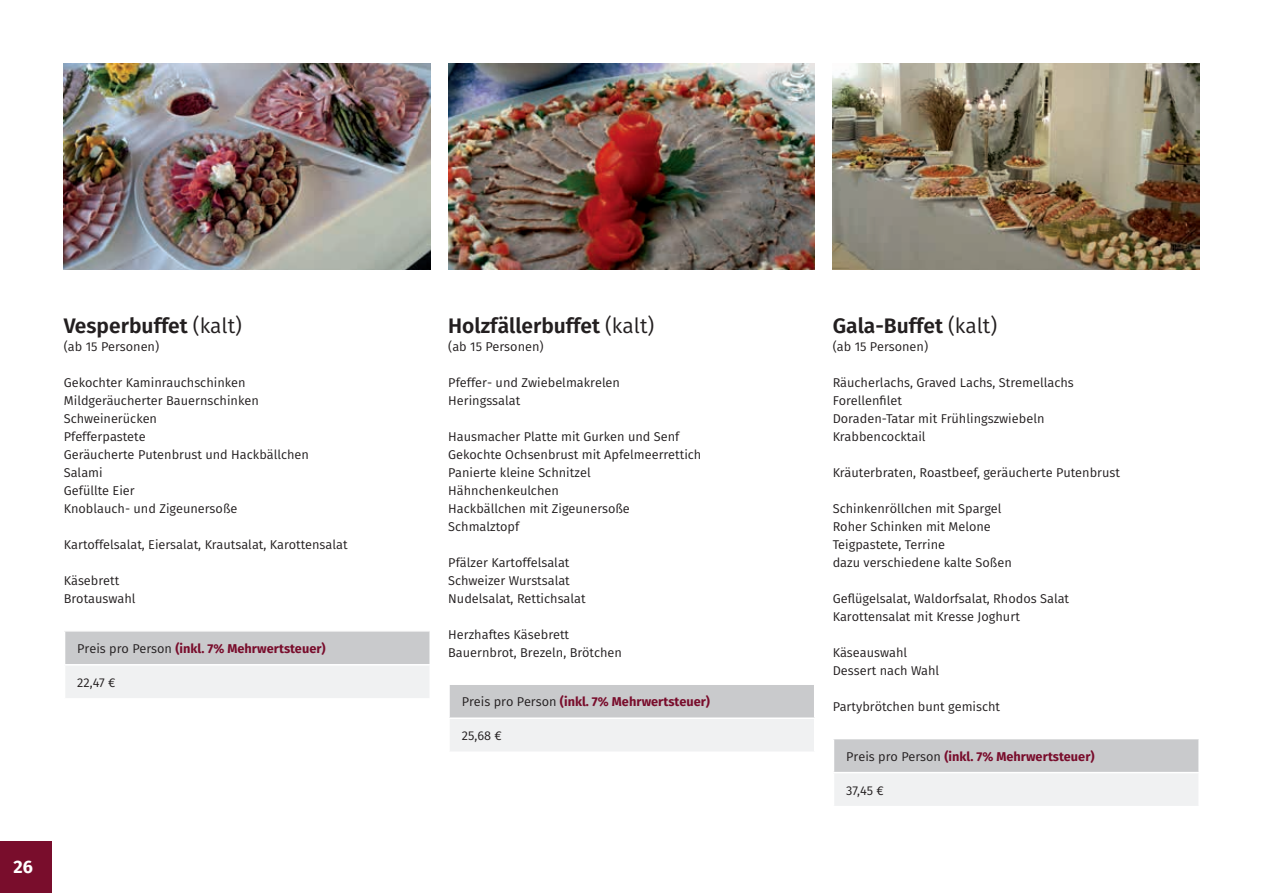
<style>
.page{position:relative;width:1263px;height:893px;background:#fff}
.page>*{position:absolute;margin:0;border:0;box-sizing:border-box;transform-origin:0 0}
.t1{font:600 21px "Fira Sans";color:#231f20}
.t2{font:700 18px "Fira Sans";color:#fff}
.t3{font:12.75px/18px "Fira Sans";color:#231f20}
.t4{font:700 12.75px "Fira Sans";color:#790d2c}
.s1{font-weight:400}
.s2{font-weight:400;color:#231f20}
</style>
<div class="page">
<img style="left:64px;top:63px;width:366px;height:206px">
<img style="left:448px;top:63px;width:367px;height:206px">
<img style="left:833px;top:63px;width:366px;height:206px">
<div style="left:0;top:842px;width:51px;height:51px;background:#790d2c"></div>
<div style="left:65px;top:631px;width:365px;height:34px;background:#c9cacc"></div>
<div style="left:65px;top:665px;width:365px;height:34px;background:#f0f1f2"></div>
<hr style="left:64px;top:630px;width:367px;height:2px;background:#fff">
<hr style="left:429px;top:632px;width:2px;height:32px;background:#fff">
<hr style="left:429px;top:666px;width:2px;height:32px;background:#fff">
<hr style="left:64px;top:664px;width:367px;height:2px;background:#fff">
<hr style="left:64px;top:698px;width:367px;height:2px;background:#fff">
<div style="left:449px;top:684px;width:366px;height:34px;background:#c9cacc"></div>
<div style="left:449px;top:718px;width:366px;height:34px;background:#f0f1f2"></div>
<hr style="left:448px;top:719px;width:2px;height:32px;background:#fff">
<hr style="left:448px;top:683px;width:367px;height:2px;background:#fff">
<hr style="left:448px;top:685px;width:2px;height:32px;background:#fff">
<hr style="left:814px;top:685px;width:1px;height:32px;background:#fff">
<hr style="left:814px;top:719px;width:1px;height:32px;background:#fff">
<hr style="left:448px;top:717px;width:367px;height:2px;background:#fff">
<hr style="left:448px;top:751px;width:367px;height:2px;background:#fff">
<div style="left:833px;top:739px;width:366px;height:34px;background:#c9cacc"></div>
<div style="left:833px;top:773px;width:366px;height:34px;background:#f0f1f2"></div>
<hr style="left:833px;top:773px;width:1px;height:33px;background:#fff">
<hr style="left:833px;top:739px;width:1px;height:33px;background:#fff">
<hr style="left:1198px;top:739px;width:2px;height:33px;background:#fff">
<hr style="left:1198px;top:773px;width:2px;height:33px;background:#fff">
<hr style="left:833px;top:772px;width:367px;height:1px;background:#fff">
<hr style="left:833px;top:806px;width:367px;height:1px;background:#fff">
<h1 class="t1" style="left:64px;top:308px;width:180px">Vesperbuffet <span class="s1">(kalt)</span></h1>
<p class="t3" style="left:64px;top:337px;width:97px">(ab 15 Personen)</p>
<p class="t3" style="left:64px;top:373px;width:247px">Gekochter Kaminrauchschinken<br>Mildgeräucherter Bauernschinken<br>Schweinerücken<br>Pfefferpastete<br>Geräucherte Putenbrust und Hackbällchen<br>Salami<br>Gefüllte Eier<br>Knoblauch- und Zigeunersoße</p>
<p class="t3" style="left:64px;top:535px;width:285px">Kartoffelsalat, Eiersalat, Krautsalat, Karottensalat</p>
<p class="t3" style="left:64px;top:571px;width:73px">Käsebrett<br>Brotauswahl</p>
<p class="t4" style="left:77px;top:638px;width:250px"><span class="s2">Preis pro Person</span> (inkl. 7% Mehrwertsteuer)</p>
<p class="t3" style="left:77px;top:673px;width:40px">22,47 €</p>
<h2 class="t2" style="left:14px;top:852px;width:21px">26</h2>
<h1 class="t1" style="left:448px;top:308px;width:208px">Holzfällerbuffet <span class="s1">(kalt)</span></h1>
<p class="t3" style="left:448px;top:337px;width:97px">(ab 15 Personen)</p>
<p class="t3" style="left:448px;top:373px;width:173px">Pfeffer- und Zwiebelmakrelen<br>Heringssalat</p>
<p class="t3" style="left:448px;top:427px;width:255px">Hausmacher Platte mit Gurken und Senf<br>Gekochte Ochsenbrust mit Apfelmeerrettich<br>Panierte kleine Schnitzel<br>Hähnchenkeulchen<br>Hackbällchen mit Zigeunersoße<br>Schmalztopf</p>
<p class="t3" style="left:448px;top:553px;width:139px">Pfälzer Kartoffelsalat<br>Schweizer Wurstsalat<br>Nudelsalat, Rettichsalat</p>
<p class="t3" style="left:448px;top:625px;width:175px">Herzhaftes Käsebrett<br>Bauernbrot, Brezeln, Brötchen</p>
<p class="t4" style="left:462px;top:691px;width:250px"><span class="s2">Preis pro Person</span> (inkl. 7% Mehrwertsteuer)</p>
<p class="t3" style="left:462px;top:726px;width:42px">25,68 €</p>
<h1 class="t1" style="left:833px;top:308px;width:166px">Gala-Buffet <span class="s1">(kalt)</span></h1>
<p class="t3" style="left:833px;top:337px;width:97px">(ab 15 Personen)</p>
<p class="t3" style="left:833px;top:373px;width:243px">Räucherlachs, Graved Lachs, Stremellachs<br>Forellenfilet<br>Doraden-Tatar mit Frühlingszwiebeln<br>Krabbencocktail</p>
<p class="t3" style="left:833px;top:463px;width:289px">Kräuterbraten, Roastbeef, geräucherte Putenbrust</p>
<p class="t3" style="left:833px;top:499px;width:181px">Schinkenröllchen mit Spargel<br>Roher Schinken mit Melone<br>Teigpastete, Terrine<br>dazu verschiedene kalte Soßen</p>
<p class="t3" style="left:833px;top:589px;width:238px">Geflügelsalat, Waldorfsalat, Rhodos Salat<br>Karottensalat mit Kresse Joghurt</p>
<p class="t3" style="left:833px;top:643px;width:108px">Käseauswahl<br>Dessert nach Wahl</p>
<p class="t3" style="left:833px;top:697px;width:169px">Partybrötchen bunt gemischt</p>
<p class="t4" style="left:846px;top:745px;width:250px"><span class="s2">Preis pro Person</span> (inkl. 7% Mehrwertsteuer)</p>
<p class="t3" style="left:846px;top:781px;width:39px">37,45 €</p>
</div>
